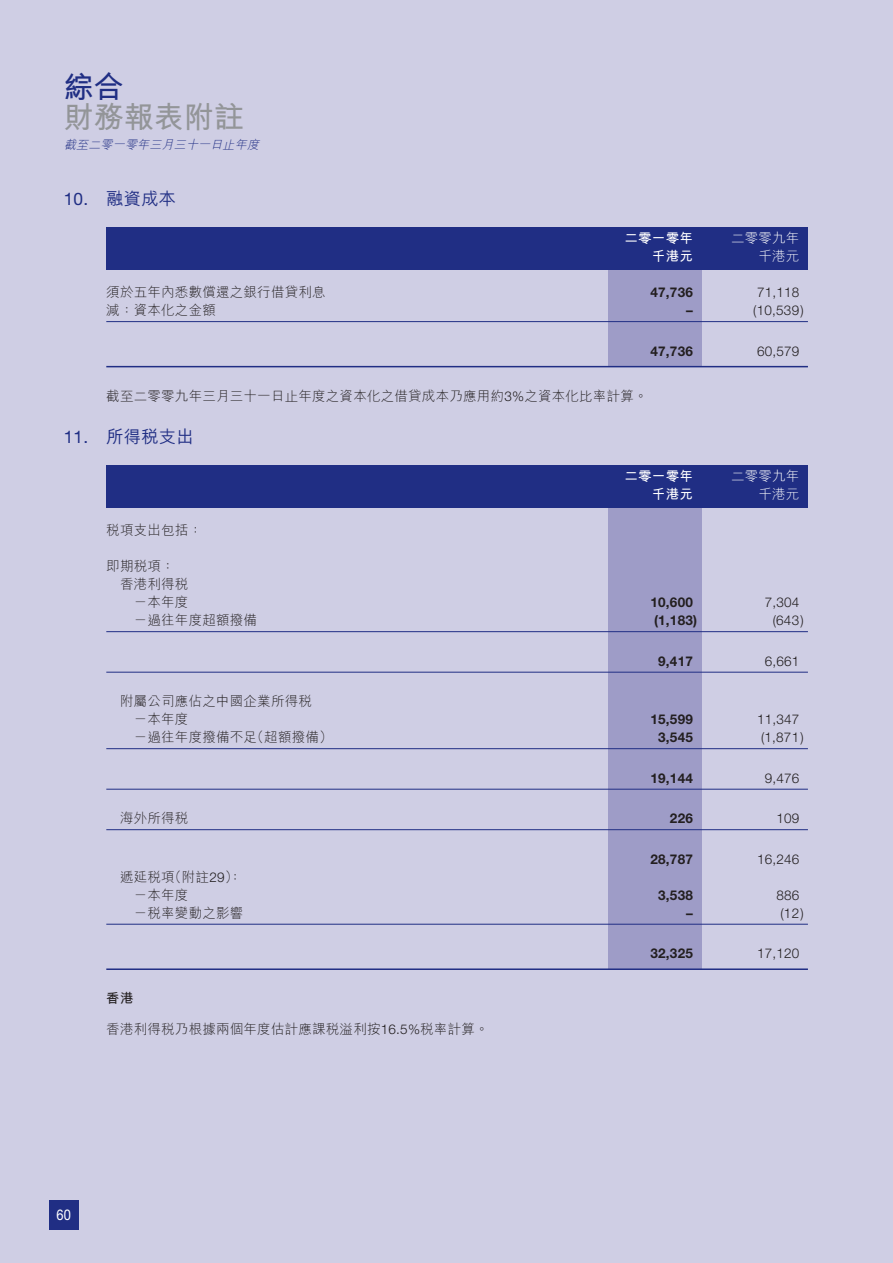
<style>
.page{position:relative;width:893px;height:1263px;background:#cfcee4}
.page>*{position:absolute;margin:0;border:0;box-sizing:border-box;transform-origin:0 0}
.t1{font:700 30px/30px "M Hei HK";color:#939598}
.t2{font:500 17.25px "M Hei HK";letter-spacing:.015em;color:#202e84}
.t3{font:14.85px "Helvetica Neue LT Std";color:#fff;scale:.86 1}
.t4{font:300 13.5px/18px "M Hei HK";letter-spacing:.015em;color:#231f20}
.t5{font:300 13.5px "Helvetica Neue LT Std";letter-spacing:.015em;color:#231f20}
.t6{font:700 13.5px "Helvetica Neue LT Std";letter-spacing:.015em;color:#231f20}
.t7{font:700 13.5px "M Hei HK";letter-spacing:.015em;color:#fff}
.t8{font:300 13.5px "M Hei HK";letter-spacing:.015em;color:#fff}
.t9{font:700 13.5px "M Hei HK";color:#231f20}
.t10{font:italic 300 12px "M Hei HK";color:#202e84}
.s1{color:#202e84}
.s2{font-family:"Helvetica Neue LT Std";font-weight:400}
.s3{font-family:"Helvetica Neue LT Std"}
</style>
<div class="page">
<div style="left:50px;top:1200px;width:29px;height:29px;background:#202e84"></div>
<div style="left:608px;top:235px;width:94px;height:131px;background:#9e9cc7"></div>
<div style="left:106px;top:228px;width:702px;height:42px;background:#202e84"></div>
<hr style="left:106px;top:321px;width:702px;height:1px;background:#202e84">
<hr style="left:106px;top:366px;width:702px;height:1px;background:#202e84">
<div style="left:608px;top:473px;width:94px;height:496px;background:#9e9cc7"></div>
<div style="left:106px;top:466px;width:702px;height:42px;background:#202e84"></div>
<hr style="left:106px;top:631px;width:702px;height:1px;background:#202e84">
<hr style="left:106px;top:672px;width:702px;height:1px;background:#202e84">
<hr style="left:106px;top:748px;width:702px;height:1px;background:#202e84">
<hr style="left:106px;top:789px;width:702px;height:1px;background:#202e84">
<hr style="left:106px;top:829px;width:702px;height:1px;background:#202e84">
<hr style="left:106px;top:924px;width:702px;height:1px;background:#202e84">
<hr style="left:106px;top:968px;width:702px;height:2px;background:#202e84">
<p class="t1" style="left:64px;top:69px;width:182px"><span class="s1">綜合<br></span>財務報表附註</p>
<p class="t10" style="left:64px;top:136px;width:200px">截至二零一零年三月三十一日止年度</p>
<p class="t2" style="left:64px;top:186px;width:114px"><span class="s2">10.</span> 融資成本</p>
<p class="t7" style="left:624px;top:228px;width:70px">二零一零年</p>
<p class="t8" style="left:731px;top:229px;width:70px">二零零九年</p>
<p class="t7" style="left:652px;top:246px;width:42px">千港元</p>
<p class="t8" style="left:758px;top:247px;width:42px">千港元</p>
<p class="t4" style="left:106px;top:283px;width:221px">須於五年內悉數償還之銀行借貸利息</p>
<p class="t6" style="left:650px;top:284px;width:44px">47,736</p>
<p class="t5" style="left:757px;top:284px;width:44px">71,118</p>
<p class="t4" style="left:106px;top:301px;width:111px">減：資本化之金額</p>
<p class="t6" style="left:686px;top:302px;width:8px">–</p>
<p class="t5" style="left:753px;top:302px;width:52px">(10,539)</p>
<p class="t6" style="left:650px;top:342px;width:44px">47,736</p>
<p class="t5" style="left:757px;top:343px;width:44px">60,579</p>
<p class="t4" style="left:106px;top:386px;width:543px">截至二零零九年三月三十一日止年度之資本化之借貸成本乃應用約<span class="s3">3%</span>之資本化比率計算。</p>
<p class="t2" style="left:64px;top:424px;width:131px"><span class="s2">11.</span> 所得稅支出</p>
<p class="t7" style="left:624px;top:466px;width:70px">二零一零年</p>
<p class="t8" style="left:731px;top:467px;width:70px">二零零九年</p>
<p class="t7" style="left:652px;top:484px;width:42px">千港元</p>
<p class="t8" style="left:758px;top:485px;width:42px">千港元</p>
<p class="t4" style="left:106px;top:521px;width:97px">稅項支出包括：</p>
<p class="t4" style="left:106px;top:557px;width:70px">即期稅項：</p>
<p class="t4" style="left:120px;top:575px;width:70px">香港利得稅</p>
<p class="t4" style="left:134px;top:593px;width:56px">－本年度</p>
<p class="t6" style="left:650px;top:594px;width:44px">10,600</p>
<p class="t5" style="left:765px;top:594px;width:36px">7,304</p>
<p class="t4" style="left:134px;top:611px;width:125px">－過往年度超額撥備</p>
<p class="t6" style="left:654px;top:612px;width:45px">(1,183)</p>
<p class="t5" style="left:773px;top:612px;width:32px">(643)</p>
<p class="t6" style="left:658px;top:653px;width:36px">9,417</p>
<p class="t5" style="left:765px;top:653px;width:36px">6,661</p>
<p class="t4" style="left:134px;top:692px;width:180px;text-indent:-14px">附屬公司應佔之中國企業所得稅－本年度</p>
<p class="t6" style="left:650px;top:711px;width:44px">15,599</p>
<p class="t5" style="left:757px;top:711px;width:44px">11,347</p>
<p class="t4" style="left:134px;top:728px;width:200px">－過往年度撥備不足（超額撥備）</p>
<p class="t6" style="left:658px;top:729px;width:36px">3,545</p>
<p class="t5" style="left:761px;top:729px;width:44px">(1,871)</p>
<p class="t6" style="left:650px;top:770px;width:44px">19,144</p>
<p class="t5" style="left:765px;top:770px;width:36px">9,476</p>
<p class="t4" style="left:120px;top:809px;width:70px">海外所得稅</p>
<p class="t6" style="left:670px;top:810px;width:24px">226</p>
<p class="t5" style="left:776px;top:810px;width:24px">109</p>
<p class="t6" style="left:650px;top:851px;width:44px">28,787</p>
<p class="t5" style="left:757px;top:851px;width:44px">16,246</p>
<p class="t4" style="left:134px;top:867px;width:110px;text-indent:-14px">遞延稅項（附註<span class="s3">29</span>）：－本年度</p>
<p class="t6" style="left:658px;top:887px;width:36px">3,538</p>
<p class="t5" style="left:776px;top:887px;width:24px">886</p>
<p class="t4" style="left:134px;top:903px;width:111px">－稅率變動之影響</p>
<p class="t6" style="left:686px;top:905px;width:8px">–</p>
<p class="t5" style="left:780px;top:905px;width:25px">(12)</p>
<p class="t6" style="left:650px;top:945px;width:44px">32,325</p>
<p class="t5" style="left:757px;top:945px;width:44px">17,120</p>
<p class="t9" style="left:106px;top:988px;width:29px">香港</p>
<p class="t4" style="left:106px;top:1019px;width:384px">香港利得稅乃根據兩個年度估計應課稅溢利按<span class="s3">16.5%</span>稅率計算。</p>
<p class="t3" style="left:57px;top:1206px;width:18px">60</p>
</div>
